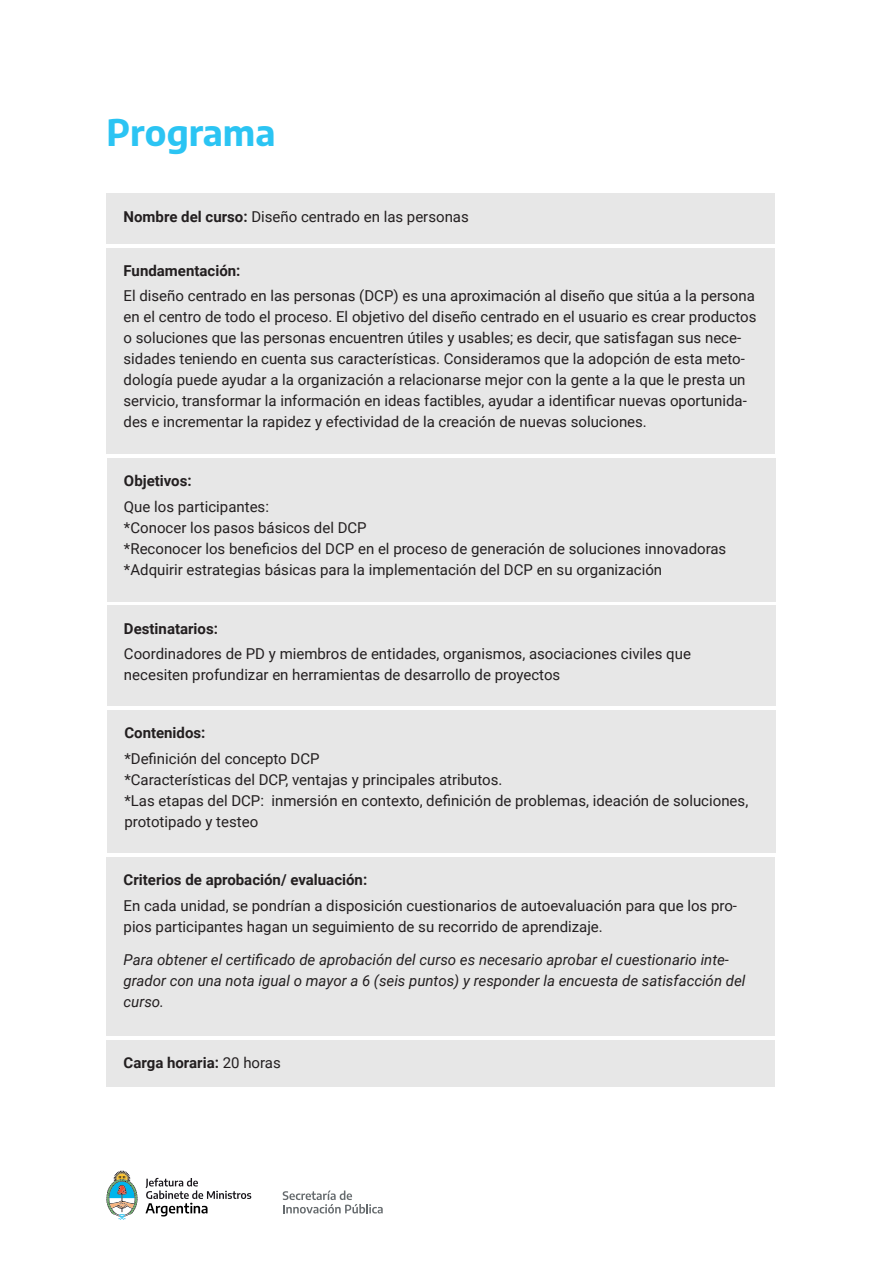
<style>
.page{position:relative;width:893px;height:1263px;background:#fff}
.page>*{position:absolute;margin:0;border:0;box-sizing:border-box;transform-origin:0 0}
.H1_bco{font:700 36px "Encode Sans";color:#2bc4f3}
.t1{font:15px/21px "Roboto";color:#231f20}
.t2{font:italic 15px/21px "Roboto";color:#231f20}
.t3{font:700 15px "Roboto";color:#231f20}
.s1{font-weight:700}
.s2{font-weight:400}
</style>
<div class="page">
<svg style="left:106px;top:1170px;width:32px;height:50px"></svg>
<svg style="left:146px;top:1178px;width:105px;height:38px"></svg>
<svg style="left:283px;top:1190px;width:100px;height:23px"></svg>
<div style="left:107px;top:193px;width:668px;height:51px;background:#e7e7e7"></div>
<div style="left:107px;top:248px;width:668px;height:206px;background:#e7e7e7"></div>
<div style="left:107px;top:458px;width:668px;height:144px;background:#e7e7e7"></div>
<div style="left:107px;top:605px;width:668px;height:101px;background:#e7e7e7"></div>
<div style="left:107px;top:710px;width:669px;height:143px;background:#e7e7e7"></div>
<div style="left:107px;top:857px;width:668px;height:178px;background:#e7e7e7"></div>
<div style="left:107px;top:1040px;width:668px;height:46px;background:#e7e7e7"></div>
<p class="H1_bco" style="left:107px;top:106px;width:170px">Programa</p>
<p class="t1" style="left:124px;top:205px;width:347px"><span class="s1">Nombre del curso:</span> Diseño centrado en las personas</p>
<p class="t3" style="left:124px;top:260px;width:118px">Fundamentación:</p>
<p class="t1" style="left:124px;top:285px;width:634px">El diseño centrado en las personas (DCP) es una aproximación al diseño que sitúa a la persona en el centro de todo el proceso. El objetivo del diseño centrado en el usuario es crear productos o soluciones que las personas encuentren útiles y usables; es decir, que satisfagan sus nece&shy;sidades teniendo en cuenta sus características. Consideramos que la adopción de esta meto&shy;dología puede ayudar a la organización a relacionarse mejor con la gente a la que le presta un servicio, transformar la información en ideas factibles, ayudar a identificar nuevas oportunida&shy;des e incrementar la rapidez y efectividad de la creación de nuevas soluciones.</p>
<p class="t3" style="left:124px;top:470px;width:69px">Objetivos:</p>
<p class="t1" style="left:124px;top:495px;width:604px">Que los participantes:<br>*Conocer los pasos básicos del DCP<br>*Reconocer los beneficios del DCP en el proceso de generación de soluciones innovadoras *Adquirir estrategias básicas para la implementación del DCP en su organización</p>
<p class="t3" style="left:124px;top:618px;width:96px">Destinatarios:</p>
<p class="t1" style="left:124px;top:642px;width:568px">Coordinadores de PD y miembros de entidades, organismos, asociaciones civiles que necesiten profundizar en herramientas de desarrollo de proyectos</p>
<p class="t3" style="left:124px;top:722px;width:83px">Contenidos:</p>
<p class="t1" style="left:124px;top:747px;width:625px">*Definición del concepto DCP<br>*Características del DCP, ventajas y principales atributos.<br>*Las etapas del DCP: inmersión en contexto, definición de problemas, ideación de soluciones, prototipado y testeo</p>
<p class="t3" style="left:124px;top:869px;width:245px">Criterios de aprobación/ evaluación:</p>
<p class="t1" style="left:124px;top:894px;width:615px">En cada unidad, se pondrían a disposición cuestionarios de autoevaluación para que los pro&shy;pios participantes hagan un seguimiento de su recorrido de aprendizaje.</p>
<p class="t2" style="left:124px;top:949px;width:623px">Para obtener el certificado de aprobación del curso es necesario aprobar el cuestionario inte&shy;grador con una nota igual o mayor a 6 (seis puntos) y responder la encuesta de satisfacción del curso.</p>
<p class="t3" style="left:124px;top:1052px;width:159px">Carga horaria: <span class="s2">20 horas</span></p>
</div>
